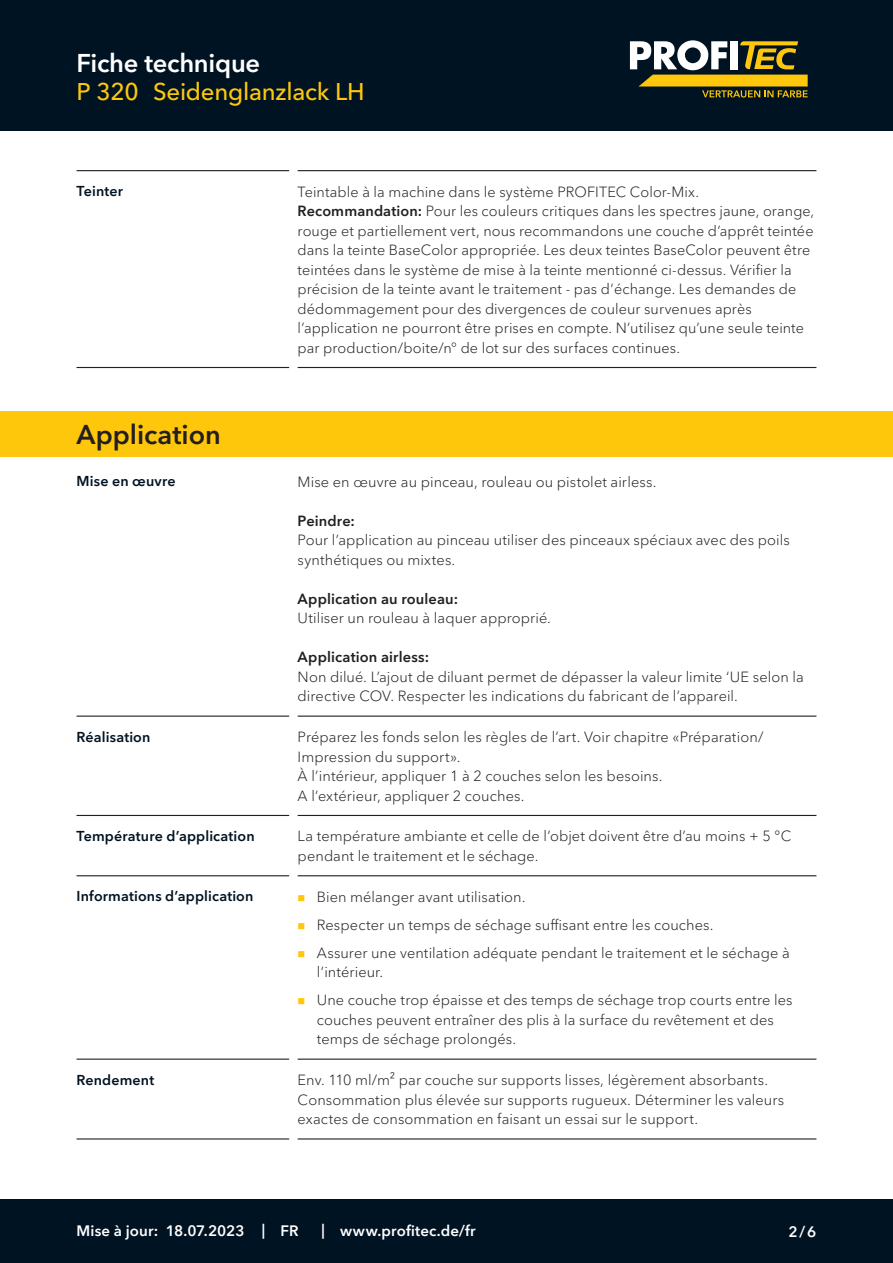
<style>
.page{position:relative;width:893px;height:1263px;background:#fff}
.page>*{position:absolute;margin:0;border:0;box-sizing:border-box;transform-origin:0 0}
.CB_AF_Kapitel_Uebers{font:600 27px "Avenir Next Cyr";color:#231f20}
.CB_AF_Kopf_TM{font:600 25.5px "Avenir Next Cyr";letter-spacing:-.01em;color:#fff}
.CB_AF_Kopf_Produktna{font:500 24px "Avenir Next Cyr";letter-spacing:-.01em;color:#fec70c}
.CB_AF_Fuss_Stand_lin{font:600 15px "Avenir Next Cyr";letter-spacing:.01em;color:#fff}
.CB_AF_Text_Standard{font:300 14.7px/19.5px "Avenir Next Cyr";letter-spacing:.005em;color:#231f20}
.CB_AF_Abschnitt_Uebe{font:600 14.25px "Avenir Next Cyr";letter-spacing:.01em;color:#001322}
.s1{font-weight:600}
</style>
<div class="page">
<div style="left:0;top:0;width:893px;height:131px;background:#001322"></div>
<div style="left:0;top:1199px;width:893px;height:64px;background:#001322"></div>
<svg style="left:630px;top:40px;width:178px;height:58px"></svg>
<hr style="left:77px;top:170px;width:212px;height:1px;background:#231f20">
<hr style="left:298px;top:170px;width:518px;height:1px;background:#231f20">
<hr style="left:77px;top:367px;width:212px;height:1px;background:#231f20">
<hr style="left:298px;top:367px;width:518px;height:1px;background:#231f20">
<hr style="left:77px;top:715px;width:212px;height:2px;background:#231f20">
<hr style="left:298px;top:715px;width:518px;height:2px;background:#231f20">
<hr style="left:77px;top:815px;width:212px;height:1px;background:#231f20">
<hr style="left:298px;top:815px;width:518px;height:1px;background:#231f20">
<hr style="left:77px;top:875px;width:212px;height:1px;background:#231f20">
<hr style="left:298px;top:875px;width:518px;height:1px;background:#231f20">
<hr style="left:77px;top:1058px;width:212px;height:2px;background:#231f20">
<hr style="left:298px;top:1058px;width:518px;height:2px;background:#231f20">
<hr style="left:77px;top:1138px;width:212px;height:1px;background:#231f20">
<hr style="left:298px;top:1138px;width:518px;height:1px;background:#231f20">
<div style="left:0;top:411px;width:893px;height:45px;background:#fec70c"></div>
<p class="CB_AF_Kopf_TM" style="left:77px;top:47px;width:185px">Fiche technique</p>
<p class="CB_AF_Kopf_Produktna" style="left:77px;top:78px;width:64px">P 320</p>
<p class="CB_AF_Kopf_Produktna" style="left:153px;top:78px;width:213px">Seidenglanzlack LH</p>
<p class="CB_AF_Abschnitt_Uebe" style="left:77px;top:183px;width:48px">Teinter</p>
<p class="CB_AF_Text_Standard" style="left:298px;top:182px;width:518px">Teintable à la machine dans le système PROFITEC Color-Mix.<br><span class="s1">Recommandation:</span> Pour les couleurs critiques dans les spectres jaune, orange, rouge et partiellement vert, nous recommandons une couche d’apprêt teintée dans la teinte BaseColor appropriée. Les deux teintes BaseColor peuvent être teintées dans le système de mise à la teinte mentionné ci-dessus. Vérifier la précision de la teinte avant le traitement - pas d’échange. Les demandes de dédommagement pour des divergences de couleur survenues après l’application ne pourront être prises en compte. N’utilisez qu’une seule teinte par production/boite/n° de lot sur des surfaces continues.</p>
<p class="CB_AF_Kapitel_Uebers" style="left:77px;top:418px;width:146px">Application</p>
<p class="CB_AF_Abschnitt_Uebe" style="left:77px;top:473px;width:101px">Mise en œuvre</p>
<p class="CB_AF_Text_Standard" style="left:298px;top:472px;width:360px">Mise en œuvre au pinceau, rouleau ou pistolet airless.</p>
<p class="CB_AF_Text_Standard" style="left:298px;top:511px;width:493px"><span class="s1">Peindre:<br></span>Pour l’application au pinceau utiliser des pinceaux spéciaux avec des poils synthétiques ou mixtes.</p>
<p class="CB_AF_Text_Standard" style="left:298px;top:589px;width:255px"><span class="s1">Application au rouleau:<br></span>Utiliser un rouleau à laquer approprié.</p>
<p class="CB_AF_Text_Standard" style="left:298px;top:647px;width:508px"><span class="s1">Application airless:<br></span>Non dilué. L’ajout de diluant permet de dépasser la valeur limite ‘UE selon la directive COV. Respecter les indications du fabricant de l’appareil.</p>
<p class="CB_AF_Abschnitt_Uebe" style="left:77px;top:728px;width:75px">Réalisation</p>
<p class="CB_AF_Text_Standard" style="left:298px;top:727px;width:467px">Préparez les fonds selon les règles de l’art. Voir chapitre «Préparation/ Impression du support».<br>À l’intérieur, appliquer 1 à 2 couches selon les besoins.<br>A l’extérieur, appliquer 2 couches.</p>
<p class="CB_AF_Abschnitt_Uebe" style="left:77px;top:827px;width:180px">Température d’application</p>
<p class="CB_AF_Text_Standard" style="left:298px;top:826px;width:495px">La température ambiante et celle de l’objet doivent être d’au moins + 5 °C pendant le traitement et le séchage.</p>
<p class="CB_AF_Abschnitt_Uebe" style="left:77px;top:888px;width:178px">Informations d’application</p>
<p class="CB_AF_Text_Standard" style="left:317px;top:887px;width:210px">Bien mélanger avant utilisation.</p>
<p class="CB_AF_Text_Standard" style="left:317px;top:915px;width:398px">Respecter un temps de séchage suffisant entre les couches.</p>
<p class="CB_AF_Text_Standard" style="left:317px;top:943px;width:474px">Assurer une ventilation adéquate pendant le traitement et le séchage à l’intérieur.</p>
<p class="CB_AF_Text_Standard" style="left:317px;top:990px;width:477px">Une couche trop épaisse et des temps de séchage trop courts entre les couches peuvent entraîner des plis à la surface du revêtement et des temps de séchage prolongés.</p>
<p class="CB_AF_Abschnitt_Uebe" style="left:77px;top:1071px;width:79px">Rendement</p>
<p class="CB_AF_Text_Standard" style="left:298px;top:1070px;width:488px">Env. 110 ml/m² par couche sur supports lisses, légèrement absorbants.<br>Consommation plus élevée sur supports rugueux. Déterminer les valeurs exactes de consommation en faisant un essai sur le support.</p>
<p class="CB_AF_Fuss_Stand_lin" style="left:77px;top:1222px;width:83px">Mise à jour:</p>
<p class="CB_AF_Fuss_Stand_lin" style="left:166px;top:1222px;width:80px">18.07.2023</p>
<p class="CB_AF_Fuss_Stand_lin" style="left:262px;top:1221px;width:5px">|</p>
<p class="CB_AF_Fuss_Stand_lin" style="left:281px;top:1222px;width:20px">FR</p>
<p class="CB_AF_Fuss_Stand_lin" style="left:321px;top:1221px;width:5px">|</p>
<p class="CB_AF_Fuss_Stand_lin" style="left:340px;top:1222px;width:137px">www.profitec.de/fr</p>
<p class="CB_AF_Fuss_Stand_lin" style="left:788px;top:1222px;width:29px">2/6</p>
</div>
